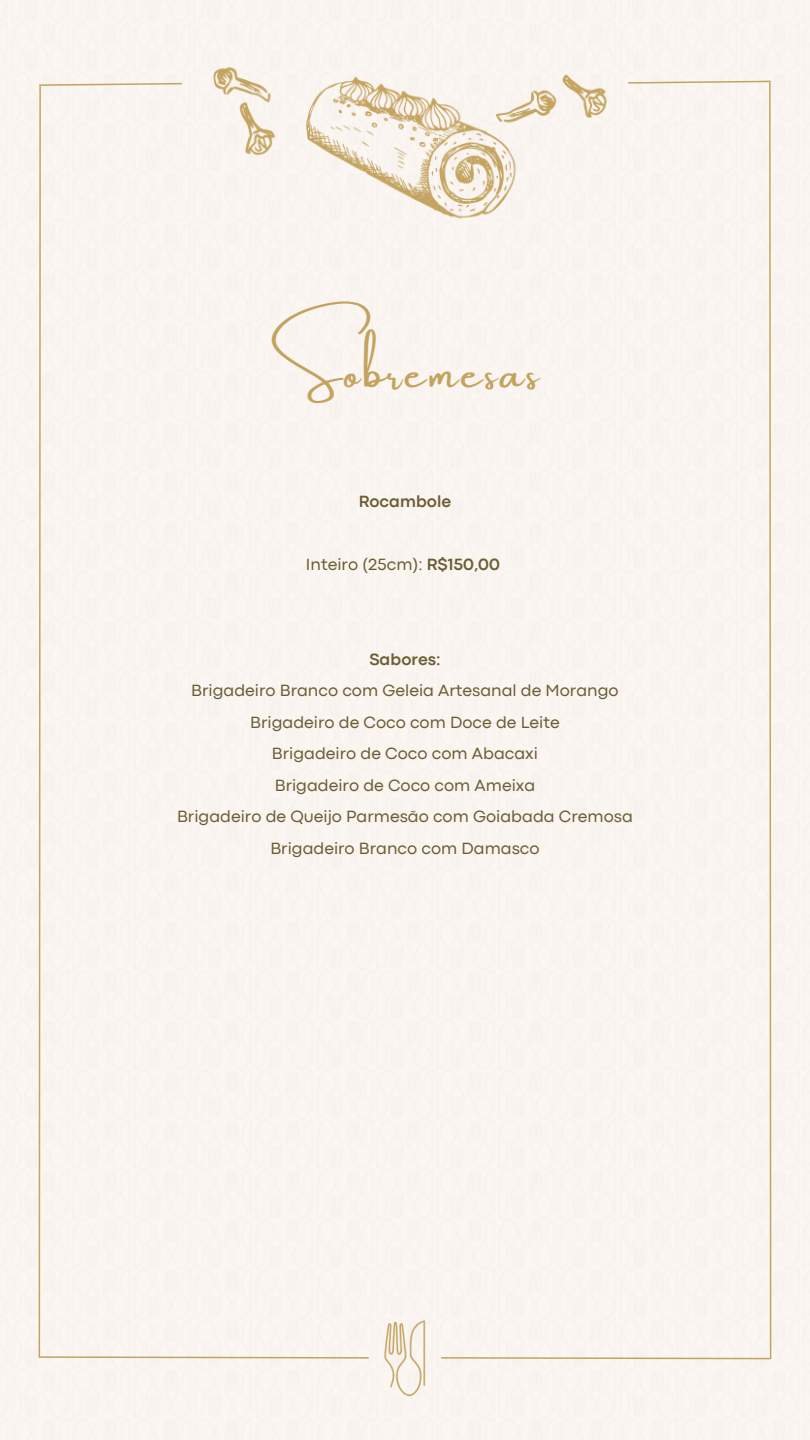
<style>
.page{position:relative;width:810px;height:1440px;background:#fff}
.page>*{position:absolute;margin:0;border:0;box-sizing:border-box;transform-origin:0 0}
.t1{font:45px "Amsterdam One";letter-spacing:.07em;color:#c3a35f}
.t2{font:17px "Codec Pro";color:#6c5c32}
.t3{font:700 17px "Codec Pro";color:#6c5c32}
.s1{font-weight:700}
</style>
<div class="page">
<div style="left:38px;top:82px;width:332px;height:1277px;background:#f9f5f1"></div>
<div style="left:440px;top:80px;width:332px;height:1280px;background:#faf5f1"></div>
<img style="left:369px;top:1310px;width:72px;height:99px">
<img style="left:182px;top:21px;width:446px;height:211px">
<p class="t1" style="left:271px;top:348px;width:270px">Sobremesas</p>
<h1 class="t3" style="left:359px;top:496px;width:94px">Rocambole</h1>
<h2 class="t2" style="left:306px;top:559px;width:195px">Inteiro (25cm): <span class="s1">R$150,00</span></h2>
<p class="t3" style="left:369px;top:653px;width:73px">Sabores:</p>
<p class="t2" style="left:191px;top:685px;width:429px">Brigadeiro Branco com Geleia Artesanal de Morango</p>
<p class="t2" style="left:250px;top:716px;width:311px">Brigadeiro de Coco com Doce de Leite</p>
<p class="t2" style="left:272px;top:748px;width:267px">Brigadeiro de Coco com Abacaxi</p>
<p class="t2" style="left:275px;top:779px;width:262px">Brigadeiro de Coco com Ameixa</p>
<p class="t2" style="left:177px;top:811px;width:457px">Brigadeiro de Queijo Parmesão com Goiabada Cremosa</p>
<p class="t2" style="left:270px;top:842px;width:271px">Brigadeiro Branco com Damasco</p>
</div>
